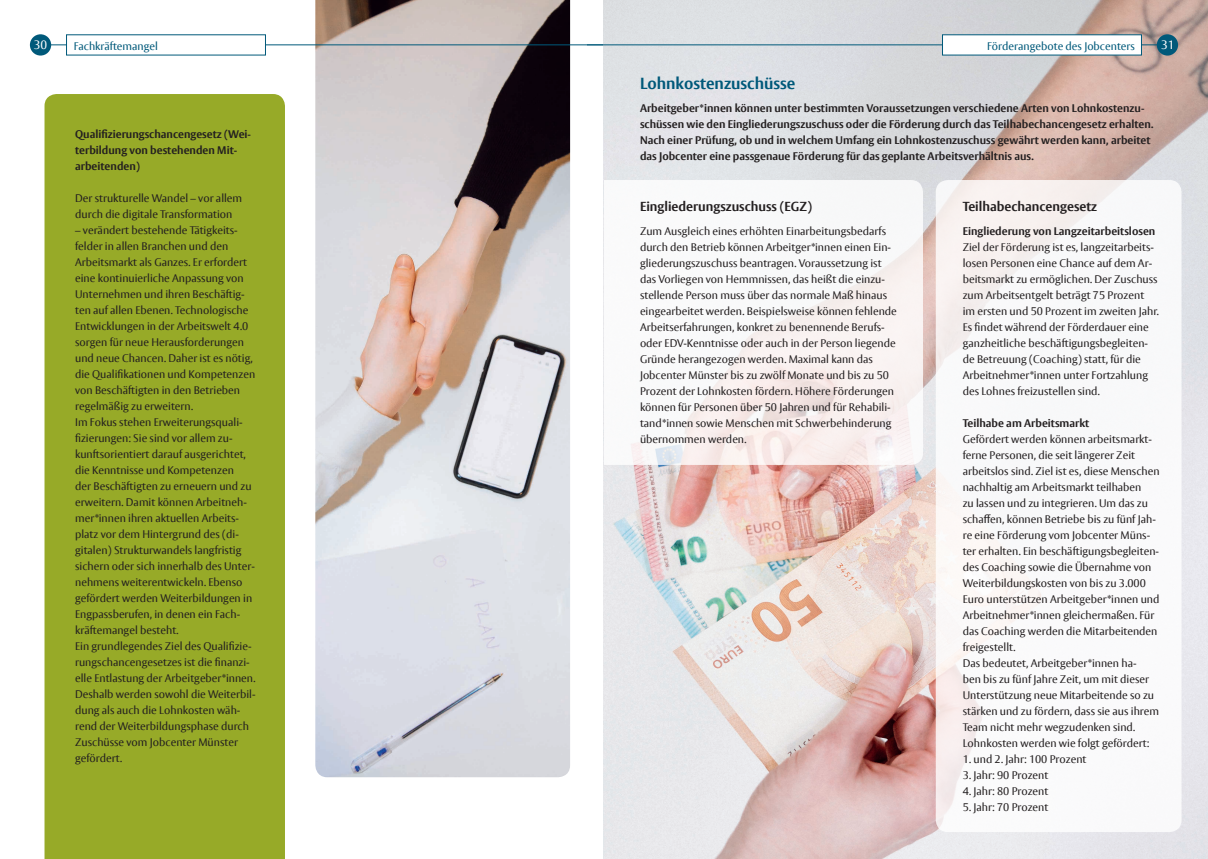
<style>
.page{position:relative;width:1208px;height:859px;background:#fff}
.page>*{position:absolute;margin:0;border:0;box-sizing:border-box;transform-origin:0 0}
.t1{font:700 16px "Vesta Pro";color:#00597a}
.t2{font:700 13px "Vesta Pro";color:#231f20}
.t3{font:12px "Vesta Pro";color:#fff}
.t4{font:11px/16px "Vesta Pro";color:#231f20}
.t5{font:700 11px/16px "Vesta Pro";color:#231f20}
.t6{font:11px "Vesta Pro";color:#00597a}
</style>
<div class="page">
<div style="left:30px;top:34px;width:21px;height:22px;background:#00597a;border-radius:50%"></div>
<img style="left:315px;top:0;width:255px;height:777px">
<hr style="left:46px;top:44px;width:566px;height:1px;background:#00597a">
<div style="left:66px;top:34px;width:200px;height:22px;background:#fff"></div>
<div style="left:45px;top:94px;width:240px;height:765px;background:#97aa28"></div>
<img style="left:604px;top:0;width:603px;height:859px">
<div style="left:1156px;top:34px;width:22px;height:22px;background:#00597a;border-radius:50%"></div>
<hr style="left:587px;top:44px;width:575px;height:1px;background:#00597a">
<div style="left:942px;top:34px;width:200px;height:22px;background:#fff"></div>
<svg style="left:604px;top:180px;width:319px;height:285px"></svg>
<div style="left:935px;top:180px;width:246px;height:652px;background:#fff;border-radius:12px"></div>
<p class="t3" style="left:34px;top:37px;width:15px">30</p>
<p class="t6" style="left:74px;top:39px;width:86px">Fachkräftemangel</p>
<h2 class="t5" style="left:75px;top:126px;width:177px">Qualifizierungschancengesetz (Wei&shy;terbildung von bestehenden Mit&shy;arbeitenden)</h2>
<p class="t4" style="left:75px;top:190px;width:169px">Der strukturelle Wandel – vor allem durch die digitale Transformation</p>
<p class="t4" style="left:75px;top:222px;width:182px">– verändert bestehende Tätigkeits&shy;felder in allen Branchen und den Arbeitsmarkt als Ganzes. Er erfordert eine kontinuierliche Anpassung von Unternehmen und ihren Beschäftig&shy;ten auf allen Ebenen. Technologische Entwicklungen in der Arbeitswelt 4.0 sorgen für neue Herausforderungen und neue Chancen. Daher ist es nötig, die Qualifikationen und Kompetenzen von Beschäftigten in den Betrieben regelmäßig zu erweitern.<br>Im Fokus stehen Erweiterungsquali&shy;fizierungen: Sie sind vor allem zu&shy;kunftsorientiert darauf ausgerichtet, die Kenntnisse und Kompetenzen<br>der Beschäftigten zu erneuern und zu erweitern. Damit können Arbeitneh&shy;mer*innen ihren aktuellen Arbeits&shy;platz vor dem Hintergrund des (di&shy;gitalen) Strukturwandels langfristig sichern oder sich innerhalb des Unter&shy;nehmens weiterentwickeln. Ebenso gefördert werden Weiterbildungen in Engpassberufen, in denen ein Fach&shy;kräftemangel besteht.<br>Ein grundlegendes Ziel des Qualifizie&shy;rungschancengesetzes ist die finanzi&shy;elle Entlastung der Arbeitgeber*innen.<br>Deshalb werden sowohl die Weiterbil&shy;dung als auch die Lohnkosten wäh&shy;rend der Weiterbildungsphase durch Zuschüsse vom Jobcenter Münster gefördert.</p>
<h2 class="t1" style="left:640px;top:74px;width:157px">Lohnkostenzuschüsse</h2>
<p class="t6" style="left:987px;top:39px;width:149px">Förderangebote des Jobcenters</p>
<p class="t3" style="left:1161px;top:38px;width:15px">31</p>
<p class="t5" style="left:640px;top:100px;width:515px">Arbeitgeber*innen können unter bestimmten Voraussetzungen verschiedene Arten von Lohnkostenzu&shy;schüssen wie den Eingliederungszuschuss oder die Förderung durch das Teilhabechancengesetz erhalten.<br>Nach einer Prüfung, ob und in welchem Umfang ein Lohnkostenzuschuss gewährt werden kann, arbeitet das Jobcenter eine passgenaue Förderung für das geplante Arbeitsverhältnis aus.</p>
<h3 class="t2" style="left:640px;top:199px;width:173px">Eingliederungszuschuss (EGZ)</h3>
<p class="t4" style="left:640px;top:223px;width:258px">Zum Ausgleich eines erhöhten Einarbeitungsbedarfs durch den Betrieb können Arbeitger*innen einen Ein&shy;gliederungszuschuss beantragen. Voraussetzung ist das Vorliegen von Hemmnissen, das heißt die einzu&shy;stellende Person muss über das normale Maß hinaus eingearbeitet werden. Beispielsweise können fehlende Arbeitserfahrungen, konkret zu benennende Berufs&shy;oder EDV-Kenntnisse oder auch in der Person liegende Gründe herangezogen werden. Maximal kann das Jobcenter Münster bis zu zwölf Monate und bis zu 50<br>Prozent der Lohnkosten fördern. Höhere Förderungen können für Personen über 50 Jahren und für Rehabili&shy;tand*innen sowie Menschen mit Schwerbehinderung übernommen werden.</p>
<h4 class="t5" style="left:962px;top:223px;width:194px">Eingliederung von Langzeitarbeitslosen</h4>
<h3 class="t2" style="left:962px;top:199px;width:136px">Teilhabechancengesetz</h3>
<p class="t4" style="left:962px;top:239px;width:198px">Ziel der Förderung ist es, langzeitarbeits&shy;losen Personen eine Chance auf dem Ar&shy;beitsmarkt zu ermöglichen. Der Zuschuss zum Arbeitsentgelt beträgt 75 Prozent im ersten und 50 Prozent im zweiten Jahr.<br>Es findet während der Förderdauer eine ganzheitliche beschäftigungsbegleiten&shy;de Betreuung (Coaching) statt, für die Arbeitnehmer*innen unter Fortzahlung des Lohnes freizustellen sind.</p>
<h4 class="t5" style="left:962px;top:415px;width:128px">Teilhabe am Arbeitsmarkt</h4>
<p class="t4" style="left:962px;top:431px;width:198px">Gefördert werden können arbeitsmarkt&shy;ferne Personen, die seit längerer Zeit arbeitslos sind. Ziel ist es, diese Menschen nachhaltig am Arbeitsmarkt teilhaben<br>zu lassen und zu integrieren. Um das zu schaffen, können Betriebe bis zu fünf Jah&shy;re eine Förderung vom Jobcenter Müns&shy;ter erhalten. Ein beschäftigungsbegleiten&shy;des Coaching sowie die Übernahme von Weiterbildungskosten von bis zu 3.000<br>Euro unterstützen Arbeitgeber*innen und Arbeitnehmer*innen gleichermaßen. Für das Coaching werden die Mitarbeitenden freigestellt.<br>Das bedeutet, Arbeitgeber*innen ha-<br>ben bis zu fünf Jahre Zeit, um mit dieser Unterstützung neue Mitarbeitende so zu stärken und zu fördern, dass sie aus ihrem Team nicht mehr wegzudenken sind.<br>Lohnkosten werden wie folgt gefördert:</p>
<p class="t4" style="left:962px;top:751px;width:125px">1. und 2. Jahr: 100 Prozent</p>
<p class="t4" style="left:962px;top:767px;width:87px">3. Jahr: 90 Prozent</p>
<p class="t4" style="left:962px;top:783px;width:87px">4. Jahr: 80 Prozent</p>
<p class="t4" style="left:962px;top:799px;width:87px">5. Jahr: 70 Prozent</p>
</div>
